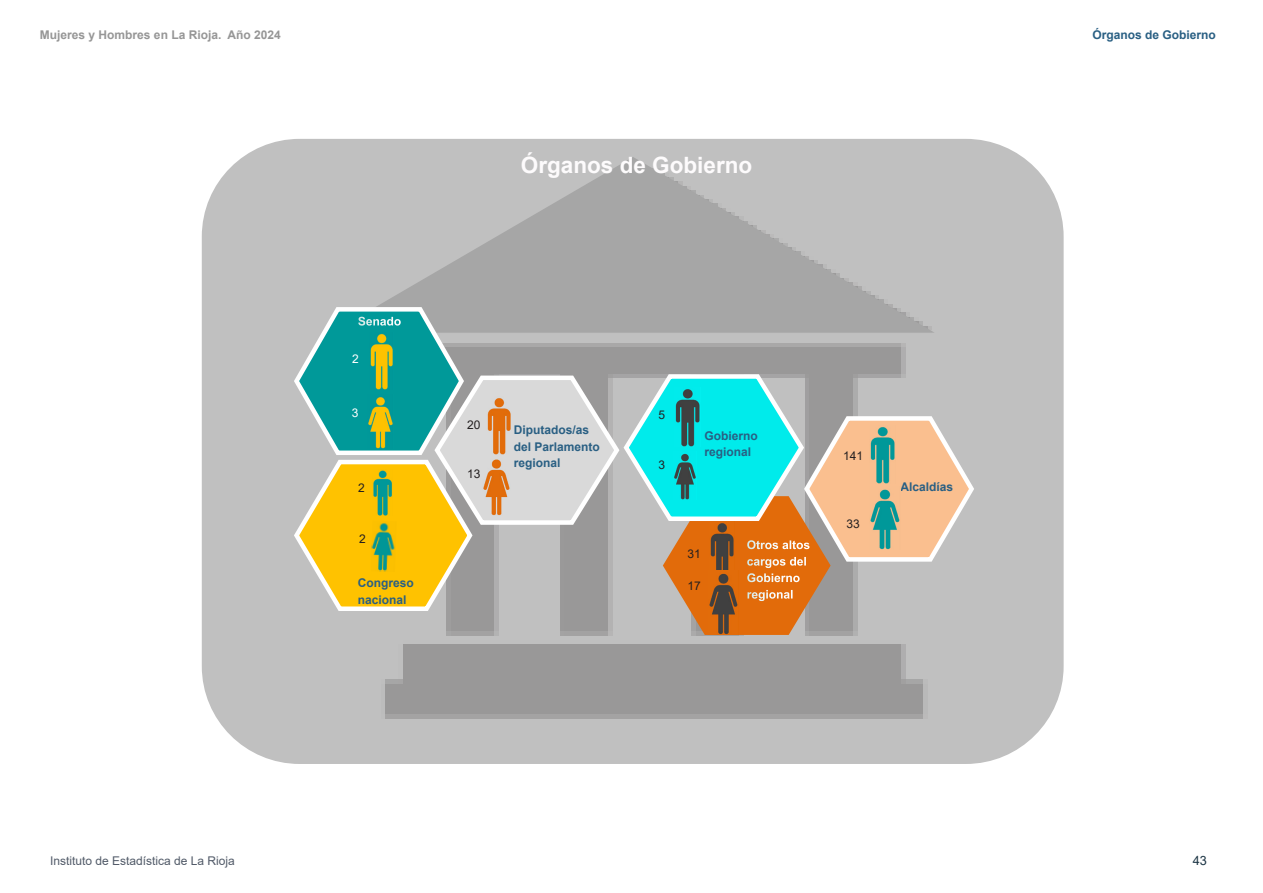
<style>
.page{position:relative;width:1263px;height:893px;background:#fff}
.page>*{position:absolute;margin:0;border:0;box-sizing:border-box;transform-origin:0 0}
.titulos_graficos_simplificado{font:700 22.5px "Arial";color:#fdfbfc}
.t1{font:12.75px "Arial";color:#1a3343}
.titulos_graficos_simplificado-2{font:700 12px/16.5px "Arial";color:#295f83}
.titulos_graficos_simplificado-3{font:700 12px/16.5px "Arial";color:#fff}
.t2{font:700 12px "Arial";color:#969696}
.t3{font:12px "Arial";color:#515a68}
.texto_diseño_simplificado{font:12px "Arial";color:#231f20}
.texto_diseño_simplificado-2{font:12px "Arial";color:#fff}
</style>
<div class="page">
<svg style="left:202px;top:139px;width:861px;height:625px;fill:#c0c0c0"></svg>
<svg style="left:383px;top:157px;width:505px;height:146px"></svg>
<svg style="left:294px;top:303px;width:680px;height:332px"></svg>
<img style="left:870px;top:486px;width:30px;height:64px">
<img style="left:870px;top:425px;width:25px;height:59px">
<img style="left:369px;top:333px;width:25px;height:57px">
<img style="left:486px;top:397px;width:25px;height:58px">
<img style="left:483px;top:456px;width:28px;height:59px">
<img style="left:709px;top:521px;width:26px;height:50px">
<img style="left:708px;top:571px;width:31px;height:64px">
<img style="left:675px;top:387px;width:25px;height:59px">
<img style="left:673px;top:451px;width:23px;height:48px">
<p class="t2" style="left:40px;top:26px;width:242px">Mujeres y Hombres en La Rioja. Año 2024</p>
<p class="titulos_graficos_simplificado-2" style="left:1092px;top:27px;width:125px">Órganos de Gobierno</p>
<p class="titulos_graficos_simplificado" style="left:521px;top:150px;width:233px">Órganos de Gobierno</p>
<p class="titulos_graficos_simplificado-3" style="left:358px;top:313px;width:45px">Senado</p>
<p class="texto_diseño_simplificado-2" style="left:352px;top:350px;width:8px">2</p>
<p class="texto_diseño_simplificado-2" style="left:352px;top:404px;width:8px">3</p>
<p class="texto_diseño_simplificado" style="left:358px;top:479px;width:8px">2</p>
<p class="texto_diseño_simplificado" style="left:359px;top:530px;width:8px">2</p>
<p class="titulos_graficos_simplificado-2" style="left:358px;top:575px;width:58px">Congreso nacional</p>
<p class="texto_diseño_simplificado" style="left:467px;top:417px;width:15px">20</p>
<p class="texto_diseño_simplificado" style="left:467px;top:465px;width:15px">13</p>
<p class="titulos_graficos_simplificado-2" style="left:514px;top:422px;width:77px">Diputados/as</p>
<p class="titulos_graficos_simplificado-2" style="left:514px;top:439px;width:88px">del Parlamento regional</p>
<p class="texto_diseño_simplificado" style="left:658px;top:406px;width:8px">5</p>
<p class="texto_diseño_simplificado" style="left:658px;top:456px;width:8px">3</p>
<p class="titulos_graficos_simplificado-2" style="left:704px;top:427px;width:55px">Gobierno regional</p>
<p class="texto_diseño_simplificado" style="left:687px;top:546px;width:15px">31</p>
<p class="texto_diseño_simplificado" style="left:687px;top:578px;width:15px">17</p>
<p class="titulos_graficos_simplificado-3" style="left:747px;top:537px;width:65px">Otros altos cargos del<br>Gobierno regional</p>
<p class="texto_diseño_simplificado" style="left:843px;top:448px;width:22px">141</p>
<p class="texto_diseño_simplificado" style="left:846px;top:515px;width:15px">33</p>
<p class="titulos_graficos_simplificado-2" style="left:900px;top:479px;width:54px">Alcaldías</p>
<p class="t3" style="left:50px;top:852px;width:186px">Instituto de Estadística de La Rioja</p>
<p class="t1" style="left:1193px;top:852px;width:16px">43</p>
</div>
